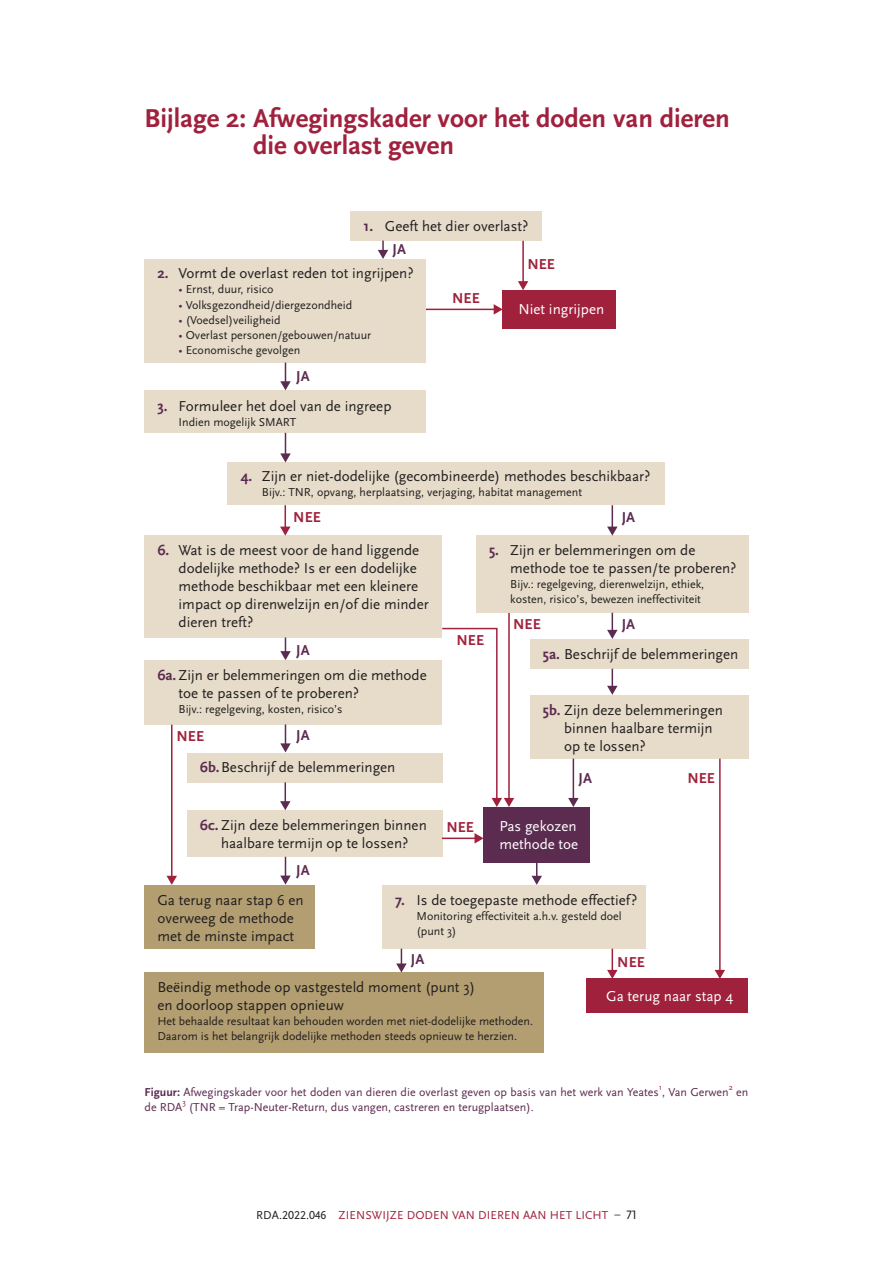
<style>
.page{position:relative;width:893px;height:1263px;background:#fff}
.page>*{position:absolute;margin:0;border:0;box-sizing:border-box;transform-origin:0 0}
.H2_kop_18pt{font:700 27px/27px "Scala Sans Pro";color:#a0213d}
.t1{font:15px/18px "Scala Sans Pro Regular 2";color:#231f20}
.t2{font:15px/18px "Scala Sans Pro Regular 2";color:#fff}
.t3{font:15px "Scala Sans Pro Bold 2";color:#a0213c}
.t4{font:15px "Scala Sans Pro Bold 2";color:#5b2b50}
.t5{font:12px/15px "Scala Sans Pro Regular 2";color:#231f20}
.Tabel_figuurtitel{font:12px "Scala Sans Pro";color:#5c2b51}
.t6{font:12px "Scala Sans Pro";letter-spacing:.01em;color:#a0213d}
.Tabel_figuurtitel-2{font:8.4px "Scala Sans Pro";color:#a0213d}
.s1{font-family:"Scala Sans Pro Bold 2";color:#5b2b50}
.s2{color:#5b2b50}
.s3{font-weight:700}
.s4{color:#231f20}
.s5{font-size:12.75px;color:#231f20}
</style>
<div class="page">
<hr style="left:508px;top:613px;width:2px;height:186px;background:#a0213c">
<svg style="left:441px;top:627px;width:73px;height:180px"></svg>
<div style="left:351px;top:211px;width:191px;height:30px;background:#e6dcc9"></div>
<div style="left:145px;top:259px;width:281px;height:104px;background:#e6dcc9"></div>
<div style="left:145px;top:391px;width:281px;height:42px;background:#e6dcc9"></div>
<div style="left:145px;top:536px;width:297px;height:102px;background:#e6dcc9"></div>
<div style="left:476px;top:536px;width:272px;height:77px;background:#e6dcc9"></div>
<div style="left:228px;top:463px;width:437px;height:42px;background:#e6dcc9"></div>
<div style="left:503px;top:290px;width:113px;height:38px;background:#a0213c"></div>
<div style="left:145px;top:660px;width:297px;height:65px;background:#e6dcc9"></div>
<div style="left:187px;top:753px;width:255px;height:29px;background:#e6dcc9"></div>
<div style="left:187px;top:810px;width:255px;height:47px;background:#e6dcc9"></div>
<div style="left:382px;top:885px;width:264px;height:64px;background:#e6dcc9"></div>
<div style="left:145px;top:885px;width:170px;height:64px;background:#b29e70"></div>
<div style="left:145px;top:972px;width:399px;height:81px;background:#b29e70"></div>
<div style="left:530px;top:639px;width:218px;height:30px;background:#e6dcc9"></div>
<div style="left:530px;top:695px;width:218px;height:64px;background:#e6dcc9"></div>
<div style="left:586px;top:979px;width:162px;height:34px;background:#a0213c"></div>
<div style="left:484px;top:807px;width:106px;height:55px;background:#5b2b50"></div>
<hr style="left:426px;top:309px;width:69px;height:1px;background:#a0213c">
<svg style="left:494px;top:304px;width:9px;height:11px"></svg>
<hr style="left:442px;top:837px;width:34px;height:2px;background:#a0213c">
<svg style="left:474px;top:833px;width:10px;height:10px"></svg>
<svg style="left:280px;top:433px;width:11px;height:29px"></svg>
<svg style="left:280px;top:363px;width:11px;height:27px"></svg>
<svg style="left:378px;top:241px;width:10px;height:18px"></svg>
<hr style="left:522px;top:241px;width:2px;height:42px;background:#a0213c">
<svg style="left:518px;top:281px;width:10px;height:9px"></svg>
<svg style="left:280px;top:505px;width:10px;height:31px"></svg>
<svg style="left:280px;top:637px;width:11px;height:23px"></svg>
<svg style="left:280px;top:724px;width:11px;height:28px"></svg>
<hr style="left:171px;top:725px;width:1px;height:152px;background:#a0213c">
<svg style="left:167px;top:876px;width:10px;height:9px"></svg>
<svg style="left:280px;top:782px;width:10px;height:28px"></svg>
<svg style="left:280px;top:857px;width:11px;height:28px"></svg>
<svg style="left:531px;top:862px;width:11px;height:23px"></svg>
<hr style="left:573px;top:759px;width:1px;height:40px;background:#5b2b50">
<svg style="left:568px;top:798px;width:11px;height:9px"></svg>
<svg style="left:396px;top:949px;width:11px;height:23px"></svg>
<svg style="left:607px;top:949px;width:11px;height:30px"></svg>
<hr style="left:719px;top:759px;width:2px;height:212px;background:#a0213c">
<svg style="left:715px;top:970px;width:10px;height:9px"></svg>
<svg style="left:607px;top:505px;width:11px;height:31px"></svg>
<svg style="left:607px;top:613px;width:11px;height:26px"></svg>
<svg style="left:607px;top:669px;width:11px;height:26px"></svg>
<h2 class="H2_kop_18pt" style="left:253px;top:103px;width:478px;text-indent:-108px">Bijlage 2: Afwegingskader voor het doden van dieren die overlast geven</h2>
<p class="t1" style="left:364px;top:216px;width:166px"><span class="s1">1.</span> Geeft het dier overlast?</p>
<p class="t4" style="left:392px;top:239px;width:15px">JA</p>
<p class="t1" style="left:157px;top:264px;width:258px"><span class="s1">2.</span> Vormt de overlast reden tot ingrijpen?</p>
<p class="t5" style="left:179px;top:282px;width:96px"><span class="s2">•</span> Ernst, duur, risico</p>
<p class="t5" style="left:179px;top:297px;width:175px"><span class="s2">•</span> Volksgezondheid/diergezondheid</p>
<p class="t5" style="left:179px;top:312px;width:103px"><span class="s2">•</span> (Voedsel)veiligheid</p>
<p class="t5" style="left:179px;top:327px;width:194px"><span class="s2">•</span> Overlast personen/gebouwen/natuur</p>
<p class="t5" style="left:179px;top:342px;width:123px"><span class="s2">•</span> Economische gevolgen</p>
<p class="t4" style="left:296px;top:366px;width:15px">JA</p>
<p class="t1" style="left:157px;top:396px;width:236px"><span class="s1">3.</span> Formuleer het doel van de ingreep</p>
<p class="t5" style="left:179px;top:414px;width:119px">Indien mogelijk SMART</p>
<p class="t3" style="left:452px;top:287px;width:29px">NEE</p>
<p class="t3" style="left:527px;top:253px;width:29px">NEE</p>
<p class="t2" style="left:518px;top:300px;width:87px">Niet ingrijpen</p>
<p class="t1" style="left:241px;top:467px;width:411px"><span class="s1">4.</span> Zijn er niet-dodelijke (gecombineerde) methodes beschikbaar?</p>
<p class="t5" style="left:262px;top:484px;width:322px">Bijv.: TNR, opvang, herplaatsing, verjaging, habitat management</p>
<p class="t3" style="left:293px;top:507px;width:29px">NEE</p>
<p class="t1" style="left:179px;top:541px;width:252px;text-indent:-21px"><span class="s1">6.</span> Wat is de meest voor de hand liggende dodelijke methode? Is er een dodelijke methode beschikbaar met een kleinere impact op direnwelzijn en/of die minder dieren treft?</p>
<p class="t4" style="left:296px;top:639px;width:15px">JA</p>
<p class="t1" style="left:179px;top:665px;width:250px;text-indent:-21px"><span class="s1">6a.</span> Zijn er belemmeringen om die methode toe te passen of te proberen?</p>
<p class="t5" style="left:179px;top:701px;width:165px">Bijv.: regelgeving, kosten, risico’s</p>
<p class="t3" style="left:177px;top:726px;width:29px">NEE</p>
<p class="t4" style="left:296px;top:725px;width:15px">JA</p>
<p class="t1" style="left:200px;top:758px;width:197px"><span class="s1">6b.</span> Beschrijf de belemmeringen</p>
<p class="t1" style="left:200px;top:815px;width:228px;text-align:center"><span class="s1">6c.</span> Zijn deze belemmeringen binnen haalbare termijn op te lossen?</p>
<p class="t4" style="left:296px;top:860px;width:15px">JA</p>
<p class="t4" style="left:622px;top:507px;width:15px">JA</p>
<p class="t1" style="left:510px;top:541px;width:228px;text-indent:-21px"><span class="s1">5.</span> Zijn er belemmeringen om de methode toe te passen/te proberen?</p>
<p class="t5" style="left:510px;top:576px;width:195px">Bijv.: regelgeving, dierenwelzijn, ethiek, kosten, risico’s, bewezen ineffectiviteit</p>
<p class="t3" style="left:456px;top:630px;width:29px">NEE</p>
<p class="t3" style="left:446px;top:817px;width:29px">NEE</p>
<p class="t3" style="left:513px;top:613px;width:29px">NEE</p>
<p class="t4" style="left:622px;top:613px;width:15px">JA</p>
<p class="t1" style="left:543px;top:644px;width:197px"><span class="s1">5a.</span> Beschrijf de belemmeringen</p>
<p class="t1" style="left:564px;top:700px;width:160px;text-indent:-21px"><span class="s1">5b.</span> Zijn deze belemmeringen binnen haalbare termijn op te lossen?</p>
<p class="t4" style="left:579px;top:768px;width:15px">JA</p>
<p class="t2" style="left:499px;top:816px;width:80px">Pas gekozen methode toe</p>
<p class="t3" style="left:687px;top:767px;width:29px">NEE</p>
<p class="t1" style="left:395px;top:890px;width:244px"><span class="s1">7.</span> Is de toegepaste methode effectief?</p>
<p class="t5" style="left:416px;top:908px;width:207px">Monitoring effectiviteit a.h.v. gesteld doel (punt 3)</p>
<p class="t1" style="left:157px;top:890px;width:148px">Ga terug naar stap 6 en overweeg de methode met de minste impact</p>
<p class="t1" style="left:157px;top:978px;width:319px">Beëindig methode op vastgesteld moment (punt 3) en doorloop stappen opnieuw</p>
<p class="t5" style="left:157px;top:1013px;width:377px">Het behaalde resultaat kan behouden worden met niet-dodelijke methoden.<br>Daarom is het belangrijk dodelijke methoden steeds opnieuw te herzien.</p>
<p class="t4" style="left:411px;top:948px;width:15px">JA</p>
<p class="t3" style="left:617px;top:951px;width:29px">NEE</p>
<p class="t2" style="left:606px;top:986px;width:129px">Ga terug naar stap 4</p>
<p class="Tabel_figuurtitel-2" style="left:659px;top:1081px;width:5px">1</p>
<p class="Tabel_figuurtitel-2" style="left:729px;top:1081px;width:6px">2</p>
<p class="Tabel_figuurtitel" style="left:145px;top:1084px;width:586px"><span class="s3">Figuur:</span> Afwegingskader voor het doden van dieren die overlast geven op basis van het werk van Yeates , Van Gerwen</p>
<p class="Tabel_figuurtitel" style="left:736px;top:1084px;width:14px">en</p>
<p class="Tabel_figuurtitel" style="left:145px;top:1099px;width:39px">de RDA</p>
<p class="Tabel_figuurtitel-2" style="left:182px;top:1096px;width:5px">3</p>
<p class="Tabel_figuurtitel" style="left:189px;top:1099px;width:346px">(TNR = Trap-Neuter-Return, dus vangen, castreren en terugplaatsen).</p>
<p class="t6" style="left:256px;top:1207px;width:382px"><span class="s4">RDA.2022.046</span> ZIENSWIJZE DODEN VAN DIEREN AAN HET LICHT <span class="s4">–</span> <span class="s5">71</span></p>
</div>
